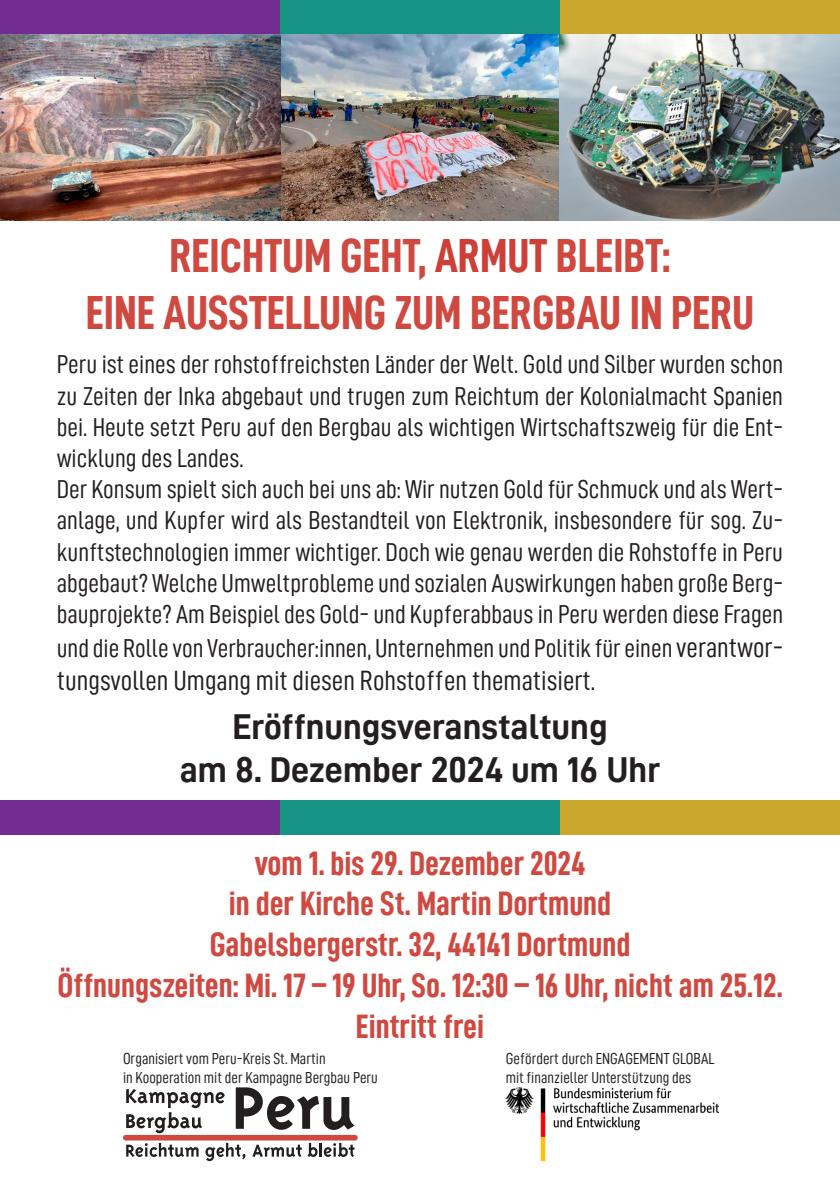
<style>
.page{position:relative;width:840px;height:1191px;background:#fff}
.page>*{position:absolute;margin:0;border:0;box-sizing:border-box;transform-origin:0 0}
.t1{font:48px/57.6px "D DIN Condensed Bold";color:#d04940;text-align:center}
.t2{font:36px/43.2px "D DIN Bold";color:#231f20;text-align:center}
.t3{font:34px/40.8px "D DIN Condensed Bold";color:#d04940;text-align:center}
.t4{font:28px "D DIN Condensed";color:#231f20}
.t5{font:26px/31.2px "D DIN Condensed";color:#231f20}
.t6{font:16px/19.2px "D DIN Condensed";color:#231f20}
.s1{color:#ce4037}
.s2{font-size:28px}
</style>
<div class="page">
<div style="left:559px;top:0;width:280px;height:34px;background:#caa82c"></div>
<div style="left:0;top:0;width:280px;height:34px;background:#732d92"></div>
<div style="left:280px;top:0;width:279px;height:34px;background:#169382"></div>
<img style="left:280px;top:34px;width:279px;height:186px">
<img style="left:0;top:34px;width:280px;height:186px">
<img style="left:559px;top:34px;width:280px;height:186px">
<div style="left:559px;top:801px;width:280px;height:34px;background:#caa82c"></div>
<div style="left:0;top:801px;width:280px;height:34px;background:#732d92"></div>
<div style="left:280px;top:801px;width:279px;height:34px;background:#169382"></div>
<img style="left:505px;top:1087px;width:213px;height:74px">
<svg style="left:126px;top:1142px;width:72px;height:15px"></svg>
<svg style="left:205px;top:1142px;width:40px;height:19px"></svg>
<svg style="left:252px;top:1142px;width:102px;height:15px"></svg>
<div style="left:123px;top:1135px;width:234px;height:5px;background:#d04940;border-radius:3px"></div>
<svg style="left:236px;top:1087px;width:118px;height:43px"></svg>
<svg style="left:126px;top:1089px;width:99px;height:44px"></svg>
<h1 class="t1" style="left:86px;top:225px;width:669px">Reichtum Geht, <span class="s1">Armut</span> bleibt:<br>Eine Ausstellung zuM Bergbau in Peru</h1>
<p class="t5" style="left:57px;top:348px;width:727px">Peru ist eines der rohstoffreichsten Länder der Welt. Gold und Silber wurden schon zu Zeiten der Inka abgebaut und trugen zum Reichtum der Kolonialmacht Spanien bei. Heute setzt Peru auf den Bergbau als wichtigen Wirtschaftszweig für die Ent&shy;wicklung des Landes.<br>Der Konsum spielt sich auch bei uns ab: Wir nutzen Gold für Schmuck und als Wert&shy;anlage, und Kupfer wird als Bestandteil von Elektronik, insbesondere für sog. Zu&shy;kunftstechnologien immer wichtiger. Doch wie genau werden die Rohstoffe in Peru abgebaut? Welche Umweltprobleme und sozialen Auswirkungen haben große Berg&shy;bauprojekte? Am Beispiel des Gold- und Kupferabbaus in Peru werden diese Fragen</p>
<p class="t5" style="left:57px;top:631px;width:727px">und die Rolle von Verbraucher:innen, Unternehmen und Politik für einen <span class="s2">verantwor-</span></p>
<p class="t4" style="left:57px;top:665px;width:539px">tungsvollen Umgang mit diesen Rohstoffen thematisiert.</p>
<h2 class="t2" style="left:180px;top:704px;width:481px">Eröffnungsveranstaltung<br>am 8. Dezember 2024 um 16 Uhr</h2>
<h3 class="t3" style="left:57px;top:842px;width:726px">vom 1. bis 29. Dezember 2024<br>in der Kirche St. Martin Dortmund<br>Gabelsbergerstr. 32, 44141 Dortmund<br>Öffnungszeiten: Mi. 17 – 19 Uhr, So. 12:30 – 16 Uhr, nicht am 25.12.<br>Eintritt frei</h3>
<p class="t6" style="left:505px;top:1048px;width:210px">Gefördert durch ENGAGEMENT GLOBAL mit finanzieller Unterstützung des</p>
<p class="t6" style="left:123px;top:1048px;width:256px">Organisiert vom Peru-Kreis St. Martin<br>in Kooperation mit der Kampagne Bergbau Peru</p>
</div>
